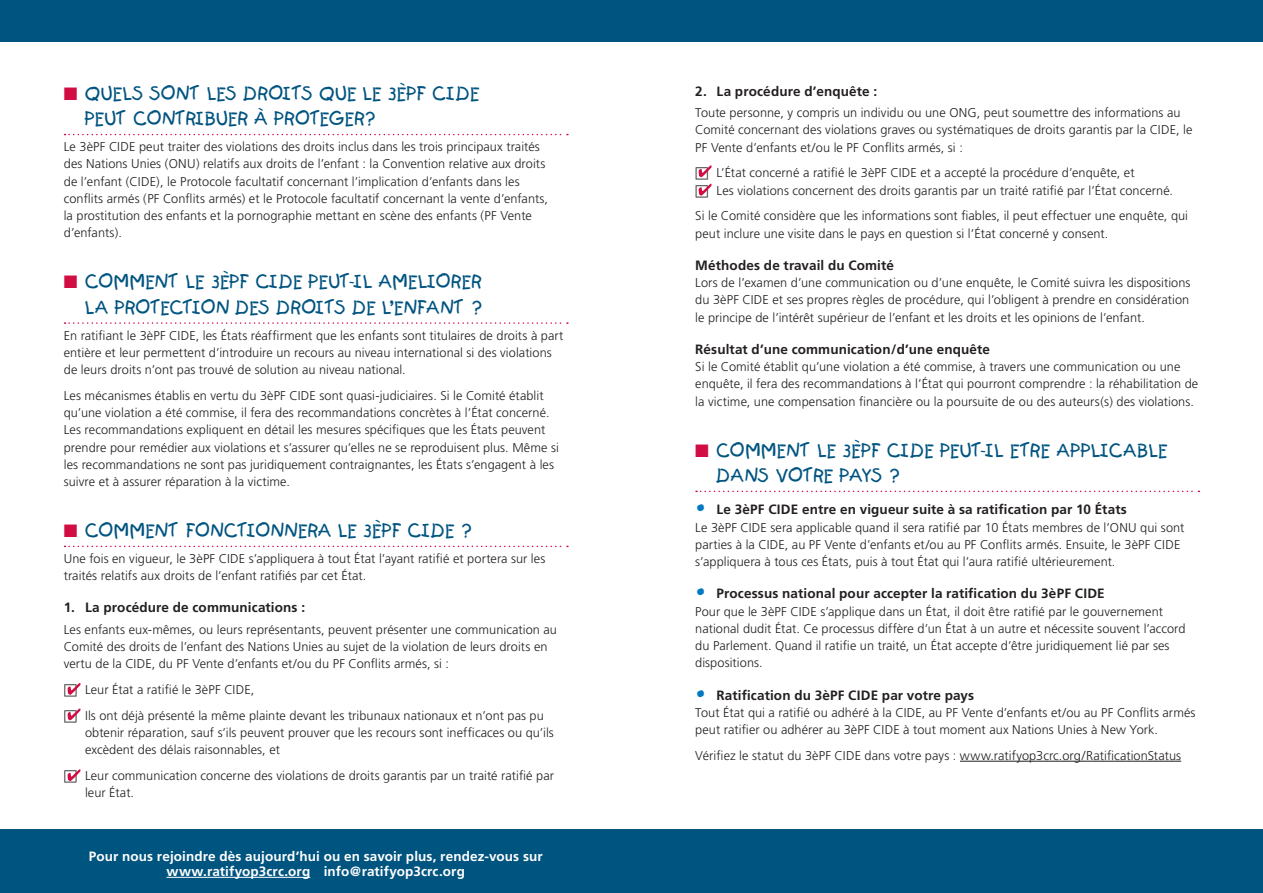
<style>
.page{position:relative;width:1263px;height:893px;background:#fff}
.page>*{position:absolute;margin:0;border:0;box-sizing:border-box;transform-origin:0 0}
.head_B{font:18px/25.5px "Kids";letter-spacing:-.015em;color:#005480}
.head_C{font:700 13.5px "Frutiger";letter-spacing:.01em;color:#231f20}
.t1{font:700 13.5px/15px "Frutiger";letter-spacing:.01em;color:#fff;text-align:center}
.body{font:300 12.75px/17.2px "Frutiger";letter-spacing:.005em;color:#231f20}
.body_bullet{font:300 12.75px/17.2px "Frutiger";letter-spacing:.005em;color:#231f20}
.s1{color:#d20d44}
.s2{font-family:"Kids";font-weight:400;font-size:19.5px;color:#0079c2}
</style>
<div class="page">
<div style="left:0;top:829px;width:1263px;height:64px;background:#005480"></div>
<div style="left:0;top:0;width:1263px;height:42px;background:#005480"></div>
<hr style="left:167px;top:877px;width:143px;height:1px;background:#fff">
<svg style="left:65px;top:134px;width:503px;height:1px"></svg>
<svg style="left:65px;top:322px;width:503px;height:2px"></svg>
<svg style="left:65px;top:546px;width:503px;height:1px"></svg>
<svg style="left:696px;top:491px;width:503px;height:1px"></svg>
<hr style="left:960px;top:761px;width:221px;height:1px;background:#231f20">
<svg style="left:67px;top:683px;width:13px;height:12px"></svg>
<svg style="left:67px;top:708px;width:13px;height:13px"></svg>
<svg style="left:67px;top:769px;width:13px;height:12px"></svg>
<svg style="left:698px;top:165px;width:13px;height:31px"></svg>
<p class="head_B" style="left:85px;top:81px;width:396px;text-indent:-21px"><span class="s1">■</span> QUELS SONT LES DROITS QUE LE 3ÈPF CIDE<br>PEUT CONTRIBUER À PROTEGER?</p>
<p class="body" style="left:64px;top:138px;width:486px">Le 3èPF CIDE peut traiter des violations des droits inclus dans les trois principaux traités des Nations Unies (ONU) relatifs aux droits de l’enfant : la Convention relative aux droits de l’enfant (CIDE), le Protocole facultatif concernant l’implication d’enfants dans les conflits armés (PF Conflits armés) et le Protocole facultatif concernant la vente d’enfants, la prostitution des enfants et la pornographie mettant en scène des enfants (PF Vente d’enfants).</p>
<p class="head_B" style="left:64px;top:269px;width:420px;text-align:right"><span class="s1">■</span> COMMENT LE 3ÈPF CIDE PEUT-IL AMELIORER<br>LA PROTECTION DES DROITS DE L’ENFANT ?</p>
<p class="body" style="left:64px;top:327px;width:501px">En ratifiant le 3èPF CIDE, les États réaffirment que les enfants sont titulaires de droits à part entière et leur permettent d’introduire un recours au niveau international si des violations de leurs droits n’ont pas trouvé de solution au niveau national.</p>
<p class="body" style="left:64px;top:387px;width:497px">Les mécanismes établis en vertu du 3èPF CIDE sont quasi-judiciaires. Si le Comité établit qu’une violation a été commise, il fera des recommandations concrètes à l’État concerné.<br>Les recommandations expliquent en détail les mesures spécifiques que les États peuvent prendre pour remédier aux violations et s’assurer qu’elles ne se reproduisent plus. Même si les recommandations ne sont pas juridiquement contraignantes, les États s’engagent à les suivre et à assurer réparation à la victime.</p>
<p class="head_B" style="left:64px;top:518px;width:409px"><span class="s1">■</span> COMMENT FONCTIONNERA LE 3ÈPF CIDE ?</p>
<p class="body" style="left:64px;top:550px;width:483px">Une fois en vigueur, le 3èPF CIDE s’appliquera à tout État l’ayant ratifié et portera sur les traités relatifs aux droits de l’enfant ratifiés par cet État.</p>
<p class="head_C" style="left:64px;top:600px;width:243px">1. La procédure de communications :</p>
<p class="body" style="left:64px;top:621px;width:495px">Les enfants eux-mêmes, ou leurs représentants, peuvent présenter une communication au<br>Comité des droits de l’enfant des Nations Unies au sujet de la violation de leurs droits en vertu de la CIDE, du PF Vente d’enfants et/ou du PF Conflits armés, si :</p>
<p class="body_bullet" style="left:85px;top:681px;width:171px">Leur État a ratifié le 3èPF CIDE,</p>
<p class="body_bullet" style="left:85px;top:707px;width:470px">Ils ont déjà présenté la même plainte devant les tribunaux nationaux et n’ont pas pu obtenir réparation, sauf s’ils peuvent prouver que les recours sont inefficaces ou qu’ils excèdent des délais raisonnables, et</p>
<p class="body_bullet" style="left:85px;top:767px;width:470px">Leur communication concerne des violations de droits garantis par un traité ratifié par leur État.</p>
<p class="t1" style="left:89px;top:849px;width:455px">Pour nous rejoindre dès aujourd’hui ou en savoir plus, rendez-vous sur www.ratifyop3crc.org info@ratifyop3crc.org</p>
<p class="head_C" style="left:695px;top:83px;width:183px">2. La procédure d’enquête :</p>
<p class="body" style="left:695px;top:104px;width:499px">Toute personne, y compris un individu ou une ONG, peut soumettre des informations au<br>Comité concernant des violations graves ou systématiques de droits garantis par la CIDE, le<br>PF Vente d’enfants et/ou le PF Conflits armés, si :</p>
<p class="body_bullet" style="left:716px;top:164px;width:420px">L’État concerné a ratifié le 3èPF CIDE et a accepté la procédure d’enquête, et</p>
<p class="body_bullet" style="left:716px;top:181px;width:458px">Les violations concernent des droits garantis par un traité ratifié par l’État concerné.</p>
<p class="body" style="left:695px;top:207px;width:494px">Si le Comité considère que les informations sont fiables, il peut effectuer une enquête, qui peut inclure une visite dans le pays en question si l’État concerné y consent.</p>
<p class="head_C" style="left:695px;top:257px;width:200px">Méthodes de travail du Comité</p>
<p class="body" style="left:695px;top:274px;width:497px;text-align:justify">Lors de l’examen d’une communication ou d’une enquête, le Comité suivra les dispositions du 3èPF CIDE et ses propres règles de procédure, qui l’obligent à prendre en considération le principe de l’intérêt supérieur de l’enfant et les droits et les opinions de l’enfant.</p>
<p class="head_C" style="left:695px;top:341px;width:296px">Résultat d’une communication/d’une enquête</p>
<p class="body" style="left:695px;top:358px;width:504px">Si le Comité établit qu’une violation a été commise, à travers une communication ou une enquête, il fera des recommandations à l’État qui pourront comprendre : la réhabilitation de la victime, une compensation financière ou la poursuite de ou des auteurs(s) des violations.</p>
<p class="head_B" style="left:716px;top:437px;width:453px;text-indent:-21px"><span class="s1">■</span> COMMENT LE 3ÈPF CIDE PEUT-IL ETRE APPLICABLE<br>DANS VOTRE PAYS ?</p>
<p class="head_C" style="left:695px;top:502px;width:433px"><span class="s2">•</span> Le 3èPF CIDE entre en vigueur suite à sa ratification par 10 États</p>
<p class="body" style="left:695px;top:519px;width:491px">Le 3èPF CIDE sera applicable quand il sera ratifié par 10 États membres de l’ONU qui sont parties à la CIDE, au PF Vente d’enfants et/ou au PF Conflits armés. Ensuite, le 3èPF CIDE s’appliquera à tous ces États, puis à tout État qui l’aura ratifié ultérieurement.</p>
<p class="head_C" style="left:695px;top:586px;width:411px"><span class="s2">•</span> Processus national pour accepter la ratification du 3èPF CIDE</p>
<p class="body" style="left:695px;top:603px;width:492px">Pour que le 3èPF CIDE s’applique dans un État, il doit être ratifié par le gouvernement national dudit État. Ce processus diffère d’un État à un autre et nécessite souvent l’accord du Parlement. Quand il ratifie un traité, un État accepte d’être juridiquement lié par ses dispositions.</p>
<p class="head_C" style="left:695px;top:687px;width:280px"><span class="s2">•</span> Ratification du 3èPF CIDE par votre pays</p>
<p class="body" style="left:695px;top:704px;width:502px">Tout État qui a ratifié ou adhéré à la CIDE, au PF Vente d’enfants et/ou au PF Conflits armés peut ratifier ou adhérer au 3èPF CIDE à tout moment aux Nations Unies à New York.</p>
<p class="body" style="left:695px;top:747px;width:487px">Vérifiez le statut du 3èPF CIDE dans votre pays : www.ratifyop3crc.org/RatificationStatus</p>
</div>
